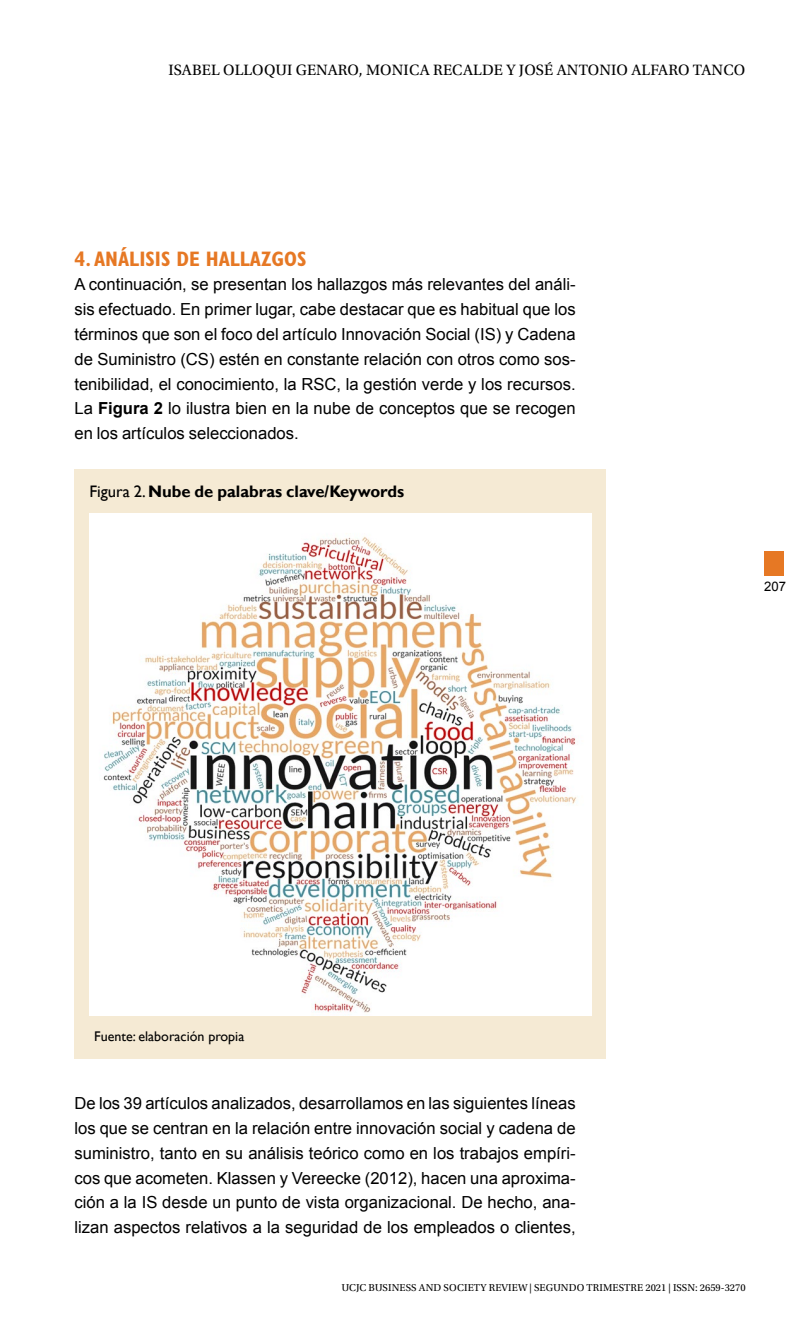
<style>
.page{position:relative;width:809px;height:1340px;background:#fff}
.page>*{position:absolute;margin:0;border:0;box-sizing:border-box;transform-origin:0 0}
.t1{font:700 condensed 21px "Gill Sans Std";color:#e67824}
.t2{font:16.62px/24.8px "Arial";color:#000;text-align:justify}
.t3{font:700 16.62px "Gill Sans";color:#000}
.t4{font:15.75px "Utopia Std";letter-spacing:.01em;color:#000}
.t5{font:14px "Gill Sans";color:#000}
.t6{font:13.12px "Arial";color:#000}
.t7{font:10.5px "Utopia Std";letter-spacing:.01em;color:#000}
.s1{font-weight:700}
.s2{font-weight:400}
</style>
<div class="page">
<div style="left:764px;top:551px;width:20px;height:24px;background:#e67824"></div>
<div style="left:74px;top:469px;width:531px;height:589px;background:#f5ead4"></div>
<img style="left:89px;top:513px;width:502px;height:502px">
<p class="t4" style="left:168px;top:61px;width:578px">ISABEL OLLOQUI GENARO, MONICA RECALDE Y JOSÉ ANTONIO ALFARO TANCO</p>
<p class="t1" style="left:74px;top:246px;width:233px">4. ANÁLISIS DE HALLAZGOS</p>
<p class="t2" style="left:74px;top:272px;width:503px">A continuación, se presentan los hallazgos más relevantes del análi&shy;sis efectuado. En primer lugar, cabe destacar que es habitual que los términos que son el foco del artículo Innovación Social (IS) y Cadena de Suministro (CS) estén en constante relación con otros como sos&shy;tenibilidad, el conocimiento, la RSC, la gestión verde y los recursos.<br>La <span class="s1">Figura 2</span> lo ilustra bien en la nube de conceptos que se recogen en los artículos seleccionados.</p>
<p class="t3" style="left:89px;top:481px;width:316px"><span class="s2">Figura 2.</span> Nube de palabras clave/Keywords</p>
<p class="t6" style="left:764px;top:577px;width:23px">207</p>
<p class="t5" style="left:94px;top:1027px;width:151px">Fuente: elaboración propia</p>
<p class="t2" style="left:74px;top:1091px;width:503px">De los 39 artículos analizados, desarrollamos en las siguientes líneas los que se centran en la relación entre innovación social y cadena de suministro, tanto en su análisis teórico como en los trabajos empíri&shy;cos que acometen. Klassen y Vereecke (2012), hacen una aproxima&shy;ción a la IS desde un punto de vista organizacional. De hecho, ana&shy;lizan aspectos relativos a la seguridad de los empleados o clientes,</p>
<p class="t7" style="left:342px;top:1281px;width:405px">UCJC BUSINESS AND SOCIETY REVIEW | SEGUNDO TRIMESTRE 2021 | ISSN: 2659-3270</p>
</div>
